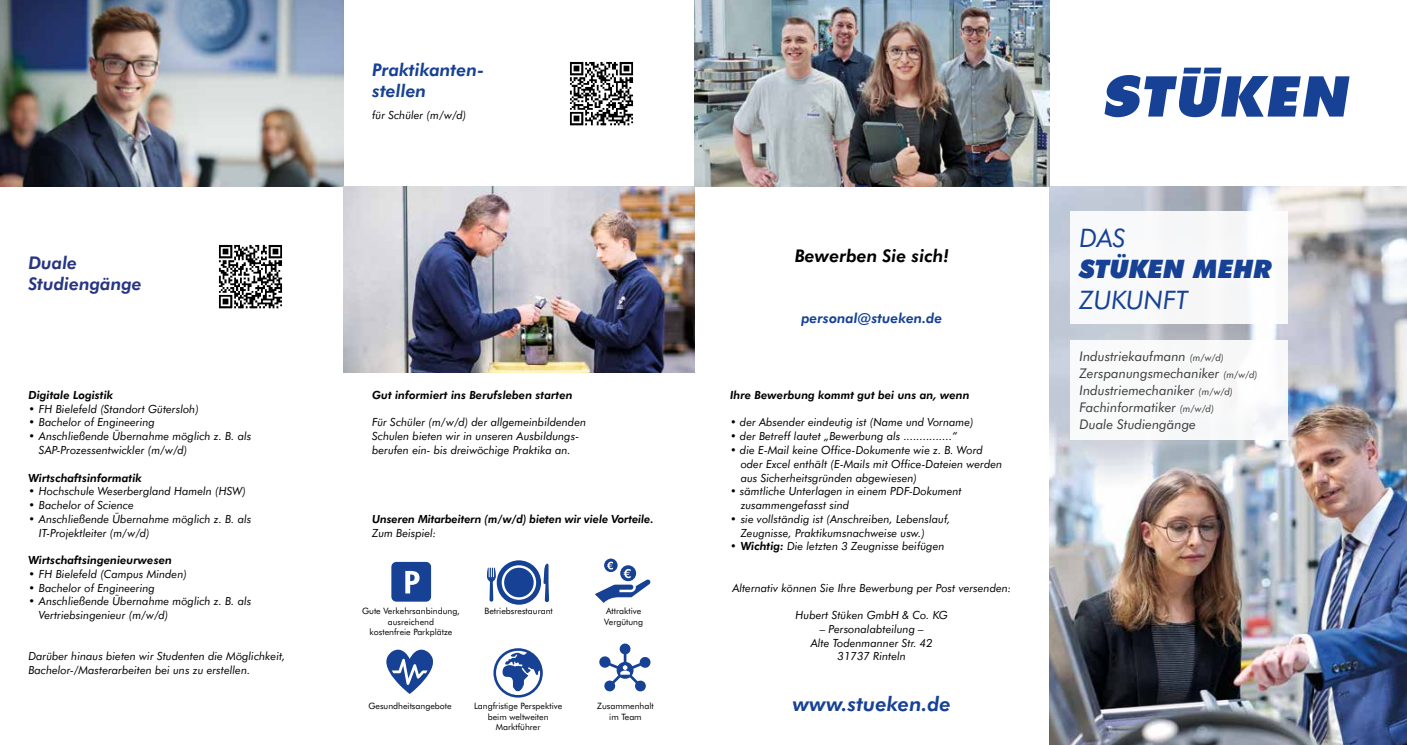
<style>
.page{position:relative;width:1407px;height:745px;background:#fff}
.page>*{position:absolute;margin:0;border:0;box-sizing:border-box;transform-origin:0 0}
.t1{font:italic 25.5px "Futura BT";color:#164194}
.t2{font:italic 900 25.5px "Futura BT";color:#164194}
.t3{font:italic 700 20px "Futura BT";color:#164194}
.t4{font:italic 700 17.5px/21px "Futura BT";color:#164194}
.t5{font:italic 700 17.5px/21px "Futura BT";color:#283583}
.t6{font:italic 700 17.5px "Futura BT";color:#000}
.t7{font:italic 700 13.75px "Futura BT";color:#164194}
.t8{font:italic 13.38px/17px "Futura BT";color:#3c3c3b}
.t9{font:italic 11.25px/13.8px "Futura BT";color:#000}
.t10{font:italic 700 11.25px "Futura BT";color:#000}
.t11{font:8.75px/10.5px "Futura BT";color:#000;text-align:center}
.s1{font-weight:700}
.s2{font-size:9.75px}
</style>
<div class="page">
<img style="left:1049px;top:186px;width:358px;height:558px">
<div style="left:1070px;top:211px;width:217px;height:113px;background:#f8f9fa"></div>
<div style="left:1070px;top:340px;width:217px;height:99px;background:#fff"></div>
<img style="left:694px;top:0;width:355px;height:186px">
<svg style="left:1104px;top:68px;width:245px;height:49px"></svg>
<img style="left:0;top:0;width:344px;height:186px">
<img style="left:344px;top:186px;width:350px;height:186px">
<img style="left:570px;top:62px;width:63px;height:64px">
<img style="left:219px;top:245px;width:63px;height:64px">
<div style="left:391px;top:561px;width:40px;height:40px;background:#164194;border-radius:5px"></div>
<svg style="left:405px;top:570px;width:14px;height:23px"></svg>
<svg style="left:487px;top:560px;width:62px;height:44px"></svg>
<div style="left:504px;top:567px;width:30px;height:30px;background:#164194;border-radius:50%"></div>
<svg style="left:604px;top:558px;width:13px;height:13px"></svg>
<svg style="left:595px;top:561px;width:55px;height:41px"></svg>
<svg style="left:599px;top:643px;width:51px;height:48px"></svg>
<svg style="left:493px;top:648px;width:50px;height:49px"></svg>
<svg style="left:386px;top:649px;width:47px;height:44px"></svg>
<h3 class="t5" style="left:28px;top:251px;width:115px">Duale<br>Studiengänge</h3>
<p class="t10" style="left:28px;top:387px;width:86px">Digitale Logistik</p>
<p class="t9" style="left:28px;top:401px;width:172px">• FH Bielefeld (Standort Gütersloh)</p>
<p class="t9" style="left:28px;top:415px;width:128px">• Bachelor of Engineering</p>
<p class="t9" style="left:39px;top:428px;width:214px;text-indent:-11px">• Anschließende Übernahme möglich z. B. als<br>SAP-Prozessentwickler (m/w/d)</p>
<p class="t10" style="left:28px;top:469px;width:115px">Wirtschaftsinformatik</p>
<p class="t9" style="left:28px;top:483px;width:219px">• Hochschule Weserbergland Hameln (HSW)</p>
<p class="t9" style="left:28px;top:497px;width:107px">• Bachelor of Science</p>
<p class="t9" style="left:39px;top:511px;width:214px;text-indent:-11px">• Anschließende Übernahme möglich z. B. als<br>IT-Projektleiter (m/w/d)</p>
<p class="t10" style="left:28px;top:552px;width:145px">Wirtschaftsingenieurwesen</p>
<p class="t9" style="left:28px;top:566px;width:160px">• FH Bielefeld (Campus Minden)</p>
<p class="t9" style="left:28px;top:580px;width:128px">• Bachelor of Engineering</p>
<p class="t9" style="left:39px;top:593px;width:214px;text-indent:-11px">• Anschließende Übernahme möglich z. B. als<br>Vertriebsingenieur (m/w/d)</p>
<p class="t9" style="left:28px;top:648px;width:258px">Darüber hinaus bieten wir Studenten die Möglichkeit,<br>Bachelor-/Masterarbeiten bei uns zu erstellen.</p>
<h3 class="t4" style="left:372px;top:58px;width:114px">Praktikanten&shy;stellen</h3>
<p class="t9" style="left:372px;top:108px;width:96px">für Schüler (m/w/d)</p>
<p class="t10" style="left:372px;top:387px;width:202px">Gut informiert ins Berufsleben starten</p>
<p class="t9" style="left:372px;top:415px;width:216px">Für Schüler (m/w/d) der allgemeinbildenden<br>Schulen bieten wir in unseren Ausbildungs&shy;berufen ein- bis dreiwöchige Praktika an.</p>
<p class="t10" style="left:372px;top:510px;width:283px">Unseren Mitarbeitern (m/w/d) bieten wir viele Vorteile.</p>
<p class="t9" style="left:372px;top:525px;width:66px">Zum Beispiel:</p>
<p class="t11" style="left:362px;top:605px;width:99px">Gute Verkehrsanbindung, ausreichend<br>kostenfreie Parkplätze</p>
<p class="t11" style="left:484px;top:605px;width:70px">Betriebsrestaurant</p>
<p class="t11" style="left:604px;top:605px;width:40px;text-align:left">Attraktive<br>Vergütung</p>
<p class="t11" style="left:474px;top:700px;width:90px">Langfristige Perspektive beim weltweiten<br>Marktführer</p>
<p class="t11" style="left:368px;top:700px;width:85px">Gesundheitsangebote</p>
<p class="t11" style="left:597px;top:700px;width:58px">Zusammenhalt im Team</p>
<h3 class="t6" style="left:795px;top:243px;width:156px">Bewerben Sie sich!</h3>
<p class="t7" style="left:801px;top:308px;width:142px">personal@stueken.de</p>
<p class="t10" style="left:730px;top:387px;width:241px">Ihre Bewerbung kommt gut bei uns an, wenn</p>
<p class="t9" style="left:730px;top:415px;width:245px">• der Absender eindeutig ist (Name und Vorname)</p>
<p class="t9" style="left:730px;top:428px;width:229px">• der Betreff lautet „Bewerbung als ...............“</p>
<p class="t9" style="left:741px;top:442px;width:263px;text-indent:-11px">• die E-Mail keine Office-Dokumente wie z. B. Word oder Excel enthält (E-Mails mit Office-Dateien werden aus Sicherheitsgründen abgewiesen)</p>
<p class="t9" style="left:741px;top:483px;width:223px;text-indent:-11px">• sämtliche Unterlagen in einem PDF-Dokument zusammengefasst sind</p>
<p class="t9" style="left:741px;top:511px;width:211px;text-indent:-11px">• sie vollständig ist (Anschreiben, Lebenslauf,<br>Zeugnisse, Praktikumsnachweise usw.)</p>
<p class="t9" style="left:730px;top:538px;width:216px">• <span class="s1">Wichtig:</span> Die letzten 3 Zeugnisse beifügen</p>
<p class="t9" style="left:732px;top:580px;width:280px">Alternativ können Sie Ihre Bewerbung per Post versenden:</p>
<p class="t9" style="left:795px;top:607px;width:154px">Hubert Stüken GmbH &amp; Co. KG</p>
<p class="t9" style="left:811px;top:621px;width:123px;text-align:center">– Personalabteilung –<br>Alte Todenmanner Str. 42<br>31737 Rinteln</p>
<h2 class="t3" style="left:793px;top:689px;width:159px">www.stueken.de</h2>
<h1 class="t1" style="left:1079px;top:220px;width:48px">DAS</h1>
<h1 class="t2" style="left:1079px;top:250px;width:194px">STÜKEN MEHR</h1>
<h1 class="t1" style="left:1079px;top:281px;width:110px">ZUKUNFT</h1>
<p class="t8" style="left:1079px;top:347px;width:180px">Industriekaufmann <span class="s2">(m/w/d)<br></span>Zerspanungsmechaniker <span class="s2">(m/w/d)<br></span>Industriemechaniker <span class="s2">(m/w/d)<br></span>Fachinformatiker <span class="s2">(m/w/d)<br></span>Duale Studiengänge</p>
</div>
